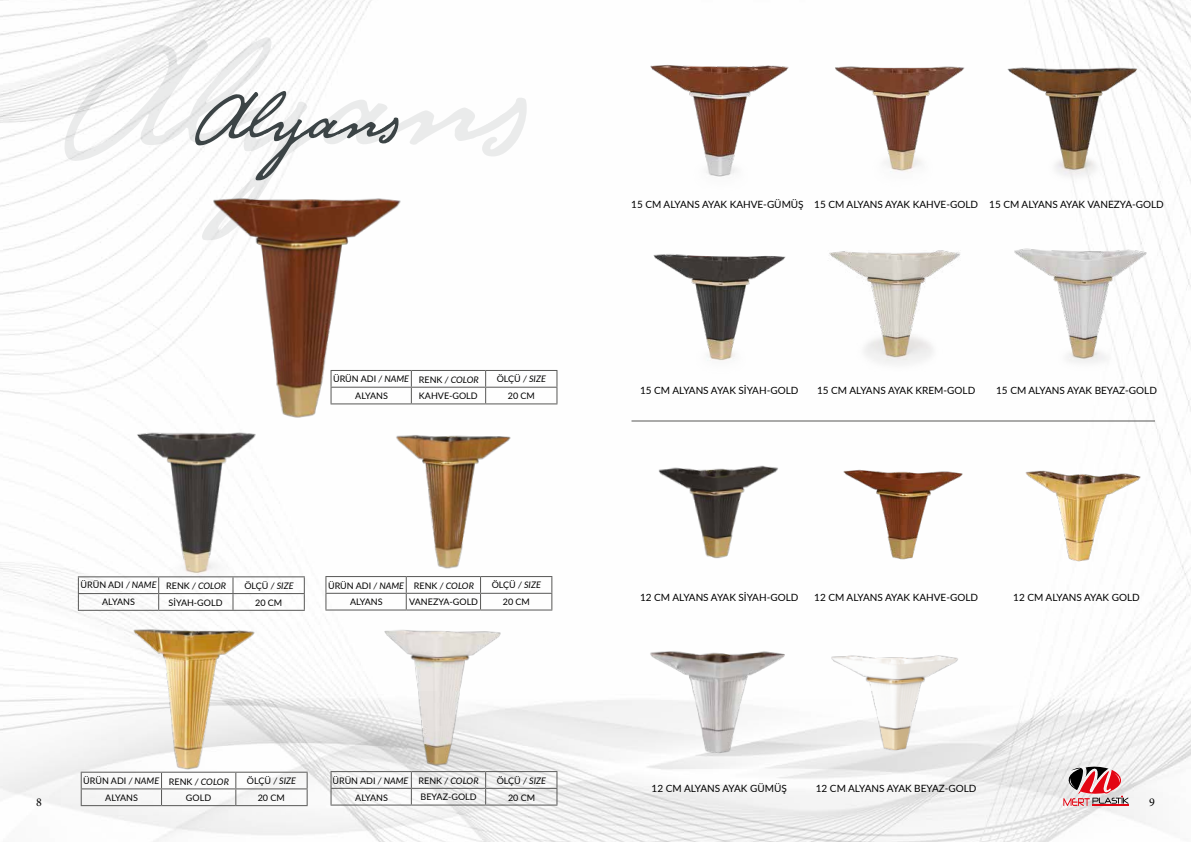
<style>
.page{position:relative;width:1191px;height:842px;background:#fff}
.page>*{position:absolute;margin:0;border:0;box-sizing:border-box;transform-origin:0 0}
.t1{font:150px "Atatrk";color:#3c4446}
.t2{font:66px "Atatrk";color:#3c4446}
.t3{font:12px "Minion Pro";color:#000}
.t4{font:10px "Lato";color:#000}
.t5{font:9px/16.3px "Lato";color:#000;text-align:center}
.t6{font:italic 9px "Lato";color:#000}
.s1{font-style:italic}
.s2{font-style:normal}
</style>
<div class="page">
<img style="left:0;top:0;width:1191px;height:842px">
<img style="left:632px;top:36px;width:166px;height:154px">
<img style="left:632px;top:428px;width:166px;height:155px">
<img style="left:370px;top:430px;width:165px;height:144px">
<img style="left:632px;top:223px;width:166px;height:154px">
<img style="left:632px;top:618px;width:166px;height:154px">
<img style="left:810px;top:36px;width:166px;height:154px">
<img style="left:810px;top:428px;width:166px;height:155px">
<img style="left:93px;top:625px;width:178px;height:146px">
<img style="left:816px;top:223px;width:160px;height:154px">
<img style="left:810px;top:618px;width:166px;height:154px">
<img style="left:989px;top:36px;width:166px;height:154px">
<img style="left:991px;top:428px;width:164px;height:155px">
<img style="left:104px;top:430px;width:187px;height:146px">
<img style="left:354px;top:625px;width:166px;height:144px">
<img style="left:989px;top:223px;width:166px;height:154px">
<hr style="left:631px;top:421px;width:524px;height:1px;background:#575756">
<img style="left:135px;top:190px;width:338px;height:231px">
<hr style="left:330px;top:370px;width:81px;height:1px;background:#575756">
<hr style="left:411px;top:370px;width:74px;height:1px;background:#575756">
<hr style="left:485px;top:370px;width:72px;height:1px;background:#575756">
<hr style="left:330px;top:387px;width:81px;height:1px;background:#575756">
<svg style="left:330px;top:371px;width:1px;height:32px"></svg>
<hr style="left:411px;top:387px;width:74px;height:1px;background:#575756">
<svg style="left:411px;top:371px;width:1px;height:32px"></svg>
<hr style="left:485px;top:387px;width:72px;height:1px;background:#575756">
<svg style="left:485px;top:371px;width:1px;height:32px"></svg>
<svg style="left:556px;top:371px;width:1px;height:32px"></svg>
<hr style="left:330px;top:403px;width:81px;height:1px;background:#575756">
<hr style="left:411px;top:403px;width:74px;height:1px;background:#575756">
<hr style="left:485px;top:403px;width:72px;height:1px;background:#575756">
<hr style="left:78px;top:576px;width:81px;height:1px;background:#575756">
<hr style="left:159px;top:576px;width:74px;height:1px;background:#575756">
<hr style="left:233px;top:576px;width:72px;height:1px;background:#575756">
<hr style="left:78px;top:593px;width:81px;height:1px;background:#575756">
<svg style="left:78px;top:577px;width:1px;height:33px"></svg>
<hr style="left:159px;top:593px;width:74px;height:1px;background:#575756">
<svg style="left:158px;top:577px;width:1px;height:33px"></svg>
<hr style="left:233px;top:593px;width:72px;height:1px;background:#575756">
<svg style="left:232px;top:577px;width:1px;height:33px"></svg>
<svg style="left:304px;top:577px;width:1px;height:33px"></svg>
<hr style="left:78px;top:610px;width:81px;height:1px;background:#575756">
<hr style="left:159px;top:610px;width:74px;height:1px;background:#575756">
<hr style="left:233px;top:610px;width:72px;height:1px;background:#575756">
<hr style="left:330px;top:771px;width:81px;height:1px;background:#575756">
<hr style="left:411px;top:771px;width:74px;height:1px;background:#575756">
<hr style="left:485px;top:771px;width:72px;height:1px;background:#575756">
<hr style="left:330px;top:788px;width:81px;height:1px;background:#575756">
<svg style="left:330px;top:772px;width:1px;height:32px"></svg>
<hr style="left:411px;top:788px;width:74px;height:1px;background:#575756">
<svg style="left:411px;top:772px;width:1px;height:32px"></svg>
<hr style="left:485px;top:788px;width:72px;height:1px;background:#575756">
<svg style="left:485px;top:772px;width:1px;height:32px"></svg>
<svg style="left:556px;top:772px;width:1px;height:32px"></svg>
<hr style="left:330px;top:804px;width:81px;height:1px;background:#575756">
<hr style="left:411px;top:804px;width:74px;height:1px;background:#575756">
<hr style="left:485px;top:804px;width:72px;height:1px;background:#575756">
<hr style="left:81px;top:772px;width:80px;height:1px;background:#575756">
<hr style="left:161px;top:772px;width:75px;height:1px;background:#575756">
<hr style="left:236px;top:772px;width:72px;height:1px;background:#575756">
<hr style="left:81px;top:788px;width:80px;height:1px;background:#575756">
<svg style="left:81px;top:773px;width:1px;height:32px"></svg>
<hr style="left:161px;top:788px;width:75px;height:1px;background:#575756">
<svg style="left:161px;top:773px;width:1px;height:32px"></svg>
<hr style="left:236px;top:788px;width:72px;height:1px;background:#575756">
<svg style="left:235px;top:773px;width:1px;height:32px"></svg>
<svg style="left:307px;top:773px;width:1px;height:32px"></svg>
<hr style="left:81px;top:805px;width:80px;height:1px;background:#575756">
<hr style="left:161px;top:805px;width:75px;height:1px;background:#575756">
<hr style="left:236px;top:805px;width:72px;height:1px;background:#575756">
<hr style="left:325px;top:576px;width:81px;height:1px;background:#575756">
<hr style="left:406px;top:576px;width:74px;height:1px;background:#575756">
<hr style="left:480px;top:576px;width:72px;height:1px;background:#575756">
<hr style="left:325px;top:593px;width:81px;height:1px;background:#575756">
<svg style="left:325px;top:577px;width:1px;height:32px"></svg>
<hr style="left:406px;top:593px;width:74px;height:1px;background:#575756">
<svg style="left:406px;top:577px;width:1px;height:32px"></svg>
<hr style="left:480px;top:593px;width:72px;height:1px;background:#575756">
<svg style="left:480px;top:577px;width:1px;height:32px"></svg>
<svg style="left:551px;top:577px;width:1px;height:32px"></svg>
<hr style="left:325px;top:609px;width:81px;height:1px;background:#575756">
<hr style="left:406px;top:609px;width:74px;height:1px;background:#575756">
<hr style="left:480px;top:609px;width:72px;height:1px;background:#575756">
<svg style="left:1063px;top:763px;width:66px;height:43px"></svg>
<h1 class="t1" style="left:64px;top:4px;width:469px">Alyans</h1>
<h2 class="t2" style="left:195px;top:77px;width:207px">Alyans</h2>
<p class="t5" style="left:333px;top:370px;width:78px">ÜRÜN ADI <span class="s1">/ NAME</span></p>
<p class="t5" style="left:355px;top:387px;width:34px">ALYANS</p>
<p class="t6" style="left:419px;top:373px;width:61px"><span class="s2">RENK</span> / COLOR</p>
<p class="t5" style="left:419px;top:387px;width:60px">KAHVE-GOLD</p>
<p class="t6" style="left:497px;top:373px;width:51px"><span class="s2">ÖLÇÜ</span> / SIZE</p>
<p class="t5" style="left:508px;top:388px;width:29px">20 CM</p>
<p class="t5" style="left:80px;top:577px;width:78px">ÜRÜN ADI <span class="s1">/ NAME</span></p>
<p class="t5" style="left:102px;top:593px;width:34px">ALYANS</p>
<p class="t6" style="left:166px;top:579px;width:61px"><span class="s2">RENK</span> / COLOR</p>
<p class="t5" style="left:169px;top:594px;width:55px">SİYAH-GOLD</p>
<p class="t6" style="left:244px;top:579px;width:51px"><span class="s2">ÖLÇÜ</span> / SIZE</p>
<p class="t6" style="left:414px;top:579px;width:61px"><span class="s2">RENK</span> / COLOR</p>
<p class="t6" style="left:492px;top:579px;width:51px"><span class="s2">ÖLÇÜ</span> / SIZE</p>
<p class="t5" style="left:328px;top:577px;width:78px">ÜRÜN ADI <span class="s1">/ NAME<br></span>ALYANS</p>
<p class="t5" style="left:409px;top:593px;width:70px">VANEZYA-GOLD</p>
<p class="t5" style="left:503px;top:593px;width:29px">20 CM</p>
<p class="t5" style="left:255px;top:594px;width:29px">20 CM</p>
<p class="t4" style="left:631px;top:198px;width:174px">15 CM ALYANS AYAK KAHVE-GÜMÜŞ</p>
<p class="t4" style="left:814px;top:198px;width:165px">15 CM ALYANS AYAK KAHVE-GOLD</p>
<p class="t4" style="left:989px;top:198px;width:176px">15 CM ALYANS AYAK VANEZYA-GOLD</p>
<p class="t4" style="left:640px;top:383px;width:160px">15 CM ALYANS AYAK SİYAH-GOLD</p>
<p class="t4" style="left:817px;top:383px;width:160px">15 CM ALYANS AYAK KREM-GOLD</p>
<p class="t4" style="left:996px;top:383px;width:162px">15 CM ALYANS AYAK BEYAZ-GOLD</p>
<p class="t4" style="left:640px;top:590px;width:160px">12 CM ALYANS AYAK SİYAH-GOLD</p>
<p class="t4" style="left:814px;top:590px;width:165px">12 CM ALYANS AYAK KAHVE-GOLD</p>
<p class="t4" style="left:1013px;top:590px;width:128px">12 CM ALYANS AYAK GOLD</p>
<p class="t5" style="left:83px;top:772px;width:78px">ÜRÜN ADI <span class="s1">/ NAME</span></p>
<p class="t5" style="left:332px;top:772px;width:78px">ÜRÜN ADI <span class="s1">/ NAME</span></p>
<p class="t6" style="left:247px;top:774px;width:51px"><span class="s2">ÖLÇÜ</span> / SIZE</p>
<p class="t6" style="left:497px;top:774px;width:51px"><span class="s2">ÖLÇÜ</span> / SIZE</p>
<p class="t6" style="left:169px;top:775px;width:61px"><span class="s2">RENK</span> / COLOR</p>
<p class="t6" style="left:418px;top:774px;width:61px"><span class="s2">RENK</span> / COLOR</p>
<p class="t4" style="left:651px;top:781px;width:137px">12 CM ALYANS AYAK GÜMÜŞ</p>
<p class="t4" style="left:816px;top:781px;width:162px">12 CM ALYANS AYAK BEYAZ-GOLD</p>
<p class="t5" style="left:186px;top:789px;width:27px">GOLD</p>
<p class="t5" style="left:420px;top:789px;width:58px">BEYAZ-GOLD</p>
<p class="t5" style="left:105px;top:789px;width:34px">ALYANS</p>
<p class="t5" style="left:355px;top:789px;width:34px">ALYANS</p>
<p class="t5" style="left:258px;top:789px;width:29px">20 CM</p>
<p class="t5" style="left:508px;top:789px;width:29px">20 CM</p>
<p class="t3" style="left:36px;top:795px;width:7px">8</p>
<p class="t3" style="left:1149px;top:795px;width:7px">9</p>
</div>
